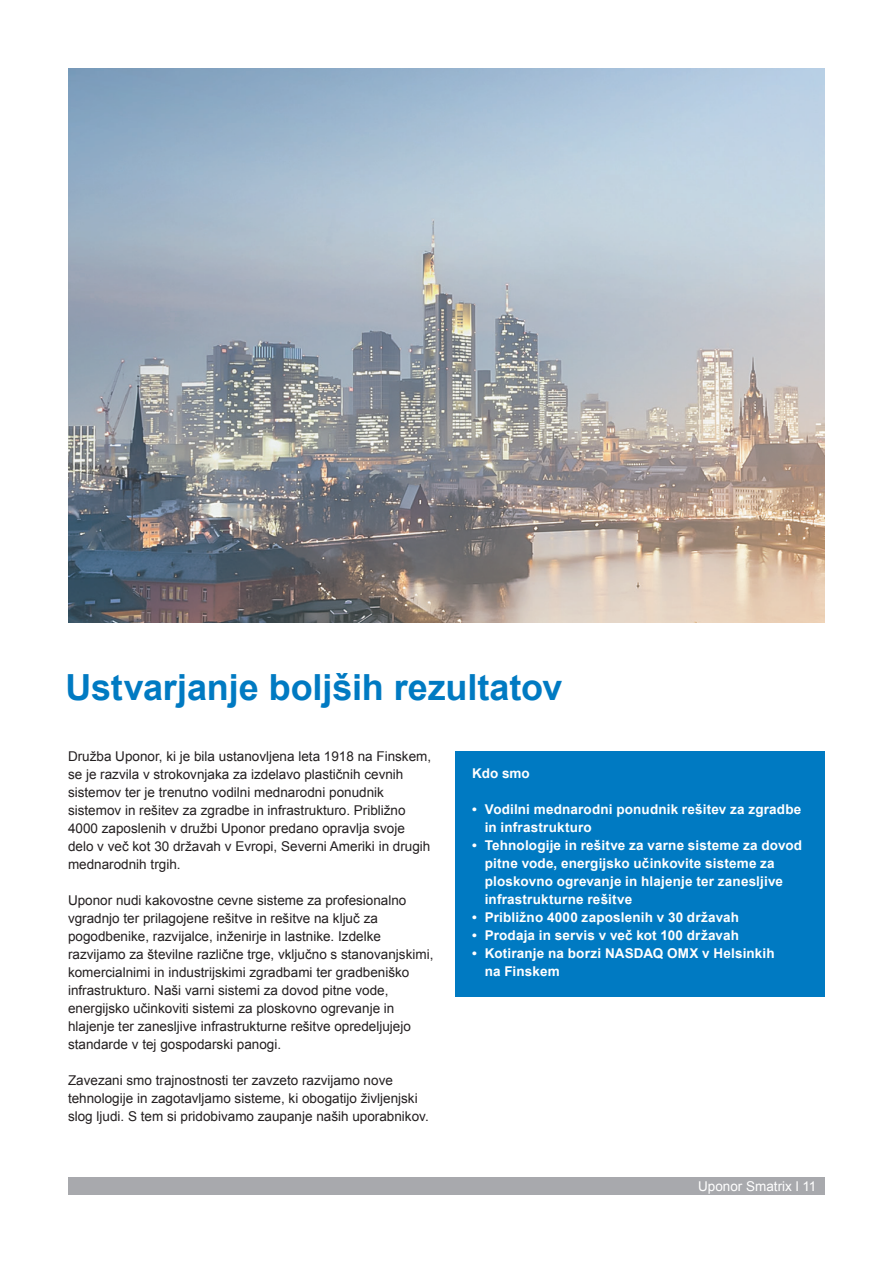
<style>
.page{position:relative;width:893px;height:1263px;background:#fff}
.page>*{position:absolute;margin:0;border:0;box-sizing:border-box;transform-origin:0 0}
.blue_headline_24_26{font:700 36px "Arial";letter-spacing:-.005em;color:#007ac2}
.t1{font:13.5px/18px "Arial";color:#231f20}
.t2{font:700 13.5px/18px "Arial";letter-spacing:.015em;color:#fff}
.t3{font:13.5px "Arial";color:#fff}
</style>
<div class="page">
<div style="left:68px;top:1178px;width:757px;height:17px;background:#a8a9ad"></div>
<img style="left:68px;top:68px;width:757px;height:555px">
<div style="left:455px;top:751px;width:370px;height:246px;background:#007ac2"></div>
<p class="blue_headline_24_26" style="left:65px;top:663px;width:498px">Ustvarjanje boljših rezultatov</p>
<p class="t1" style="left:68px;top:747px;width:365px">Družba Uponor, ki je bila ustanovljena leta 1918 na Finskem, se je razvila v strokovnjaka za izdelavo plastičnih cevnih sistemov ter je trenutno vodilni mednarodni ponudnik sistemov in rešitev za zgradbe in infrastrukturo. Približno 4000 zaposlenih v družbi Uponor predano opravlja svoje delo v več kot 30 državah v Evropi, Severni Ameriki in drugih mednarodnih trgih.</p>
<p class="t1" style="left:68px;top:891px;width:367px">Uponor nudi kakovostne cevne sisteme za profesionalno vgradnjo ter prilagojene rešitve in rešitve na ključ za pogodbenike, razvijalce, inženirje in lastnike. Izdelke razvijamo za številne različne trge, vključno s stanovanjskimi, komercialnimi in industrijskimi zgradbami ter gradbeniško infrastrukturo. Naši varni sistemi za dovod pitne vode, energijsko učinkoviti sistemi za ploskovno ogrevanje in hlajenje ter zanesljive infrastrukturne rešitve opredeljujejo standarde v tej gospodarski panogi.</p>
<p class="t1" style="left:68px;top:1071px;width:362px">Zavezani smo trajnostnosti ter zavzeto razvijamo nove tehnologije in zagotavljamo sisteme, ki obogatijo življenjski slog ljudi. S tem si pridobivamo zaupanje naših uporabnikov.</p>
<p class="t2" style="left:472px;top:764px;width:59px">Kdo smo</p>
<p class="t2" style="left:485px;top:800px;width:318px;text-indent:-13px">• Vodilni mednarodni ponudnik rešitev za zgradbe in infrastrukturo</p>
<p class="t2" style="left:485px;top:836px;width:319px;text-indent:-13px">• Tehnologije in rešitve za varne sisteme za dovod pitne vode, energijsko učinkovite sisteme za ploskovno ogrevanje in hlajenje ter zanesljive infrastrukturne rešitve</p>
<p class="t2" style="left:472px;top:908px;width:269px">• Približno 4000 zaposlenih v 30 državah</p>
<p class="t2" style="left:472px;top:926px;width:268px">• Prodaja in servis v več kot 100 državah</p>
<p class="t2" style="left:485px;top:944px;width:291px;text-indent:-13px">• Kotiranje na borzi NASDAQ OMX v Helsinkih na Finskem</p>
<p class="t3" style="left:698px;top:1178px;width:120px">Uponor Smatrix l 11</p>
</div>
